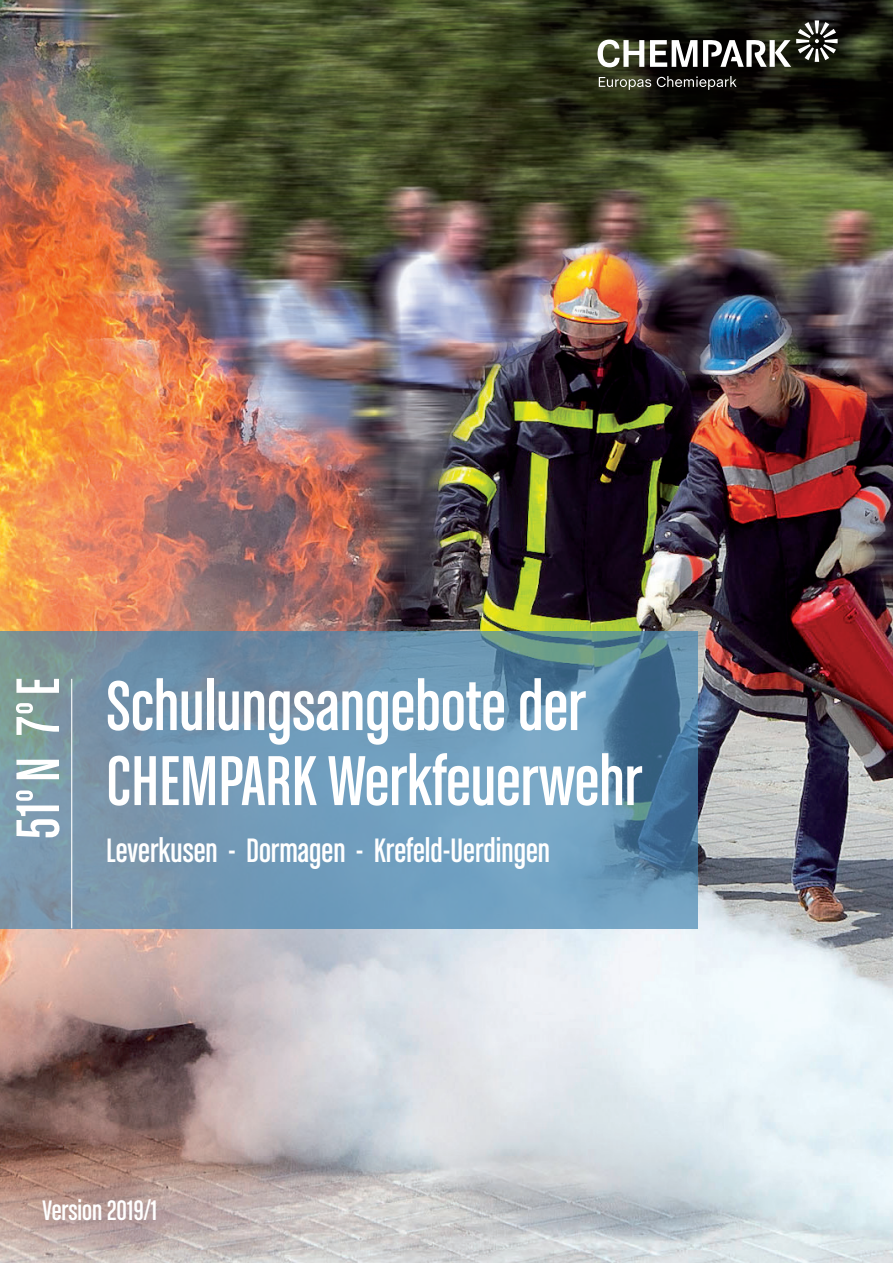
<style>
.page{position:relative;width:893px;height:1263px;background:#fff}
.page>*{position:absolute;margin:0;border:0;box-sizing:border-box;transform-origin:0 0}
.t1{font:condensed 75px/75px "Chalet";color:#fff}
.t2{font:condensed 36px "Chalet";color:#fff}
.t3{font:condensed 30px "Chalet";color:#fff}
</style>
<div class="page">
<img style="left:0;top:0;width:893px;height:1263px">
<svg style="left:597px;top:40px;width:47px;height:27px"></svg>
<svg style="left:650px;top:40px;width:47px;height:27px"></svg>
<svg style="left:703px;top:20px;width:135px;height:47px"></svg>
<svg style="left:599px;top:77px;width:52px;height:13px"></svg>
<svg style="left:657px;top:76px;width:80px;height:14px"></svg>
<svg style="left:0;top:631px;width:697px;height:298px;background:#6d95b0"></svg>
<hr style="left:71px;top:679px;width:1px;height:249px;background:#fff">
<svg style="left:16px;top:790px;width:44px;height:47px"></svg>
<svg style="left:16px;top:760px;width:43px;height:19px"></svg>
<svg style="left:16px;top:703px;width:43px;height:32px"></svg>
<svg style="left:16px;top:679px;width:43px;height:14px"></svg>
<p class="t1" style="left:106px;top:667px;width:537px">Schulungsangebote der<br>CHEMPARK Werkfeuerwehr</p>
<p class="t2" style="left:106px;top:831px;width:445px">Leverkusen - Dormagen - Krefeld-Uerdingen</p>
<p class="t3" style="left:43px;top:1193px;width:116px">Version 2019/1</p>
</div>
